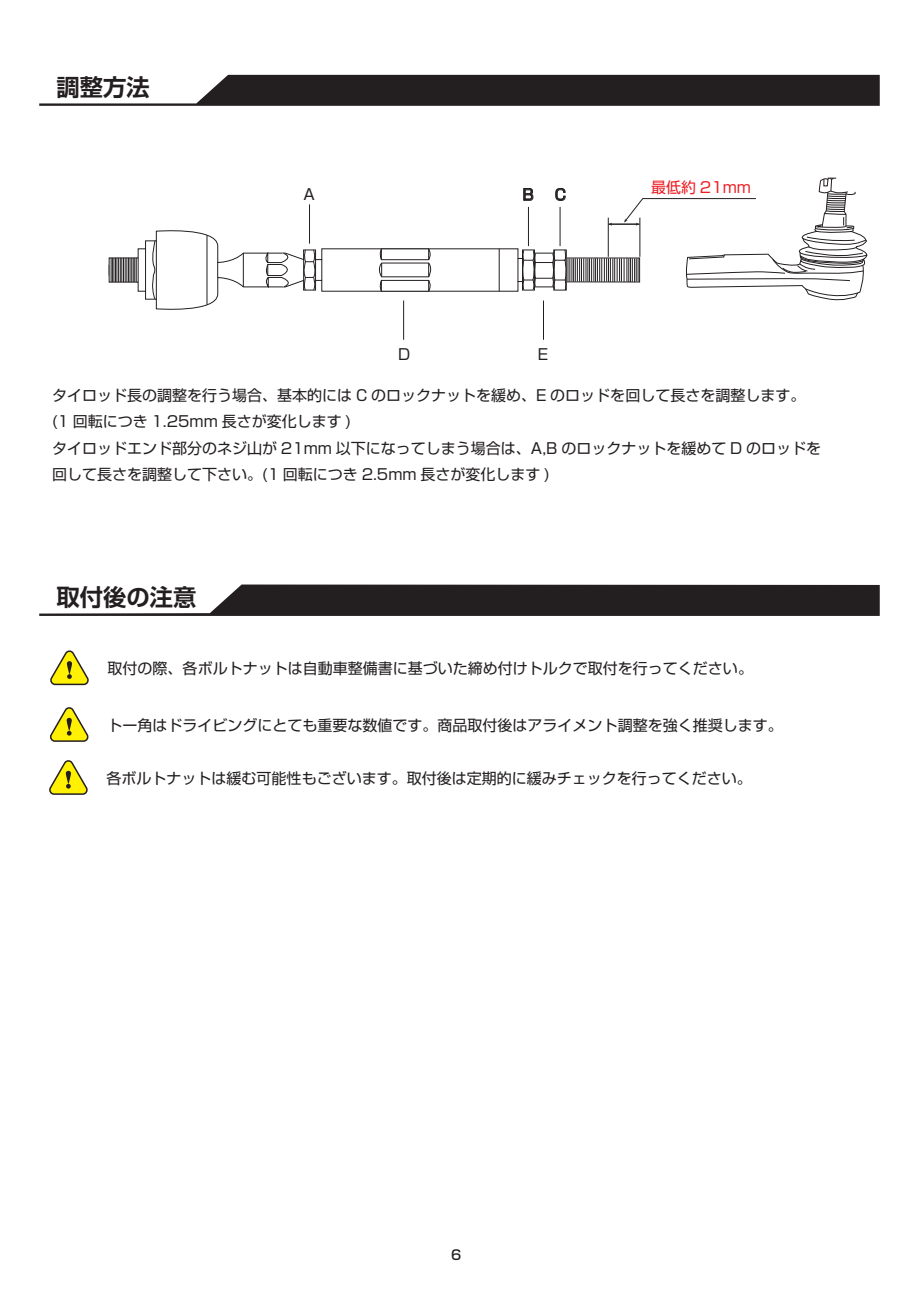
<style>
.page{position:relative;width:919px;height:1289px;background:#fff}
.page>*{position:absolute;margin:0;border:0;box-sizing:border-box;transform-origin:0 0}
.t1{font:700 23.25px "Shin Go Pro De";color:#231f20}
.t2{font:15px/26.2px "Shin Go Pro";color:#231f20}
.t3{font:15px "Shin Go Pro";color:#ee1d23}
.t4{font:500 13.5px "Shin Go Pro";color:#231f20}
</style>
<div class="page">
<svg style="left:39px;top:584px;width:840px;height:32px"></svg>
<svg style="left:50px;top:650px;width:39px;height:36px"></svg>
<svg style="left:50px;top:707px;width:39px;height:35px"></svg>
<svg style="left:49px;top:760px;width:39px;height:35px"></svg>
<svg style="left:39px;top:75px;width:840px;height:31px"></svg>
<hr style="left:403px;top:300px;width:1px;height:40px;background:#231f20">
<hr style="left:543px;top:300px;width:1px;height:40px;background:#231f20">
<svg style="left:108px;top:177px;width:759px;height:136px"></svg>
<h1 class="t1" style="left:56px;top:68px;width:95px">調整方法</h1>
<p class="t2" style="left:303px;top:180px;width:13px">A</p>
<p class="t2" style="left:522px;top:180px;width:13px">B</p>
<p class="t2" style="left:554px;top:180px;width:13px">C</p>
<p class="t3" style="left:651px;top:175px;width:101px">最低約 21mm</p>
<p class="t2" style="left:398px;top:339px;width:14px">D</p>
<p class="t2" style="left:538px;top:339px;width:12px">E</p>
<p class="t2" style="left:52px;top:380px;width:770px">タイロッド長の調整を行う場合、基本的には C のロックナットを緩め、E のロッドを回して長さを調整します。(1 回転につき 1.25mm 長さが変化します )<br>タイロッドエンド部分のネジ山が 21mm 以下になってしまう場合は、A,B のロックナットを緩めて D のロッドを回して長さを調整して下さい。(1 回転につき 2.5mm 長さが変化します )</p>
<h1 class="t1" style="left:56px;top:577px;width:141px">取付後の注意</h1>
<p class="t2" style="left:108px;top:653px;width:646px">取付の際、各ボルトナットは自動車整備書に基づいた締め付けトルクで取付を行ってください。</p>
<p class="t2" style="left:107px;top:710px;width:676px">トー角はドライビングにとても重要な数値です。商品取付後はアライメント調整を強く推奨します。</p>
<p class="t2" style="left:106px;top:763px;width:646px">各ボルトナットは緩む可能性もございます。取付後は定期的に緩みチェックを行ってください。</p>
<p class="t4" style="left:451px;top:1243px;width:12px">6</p>
</div>
